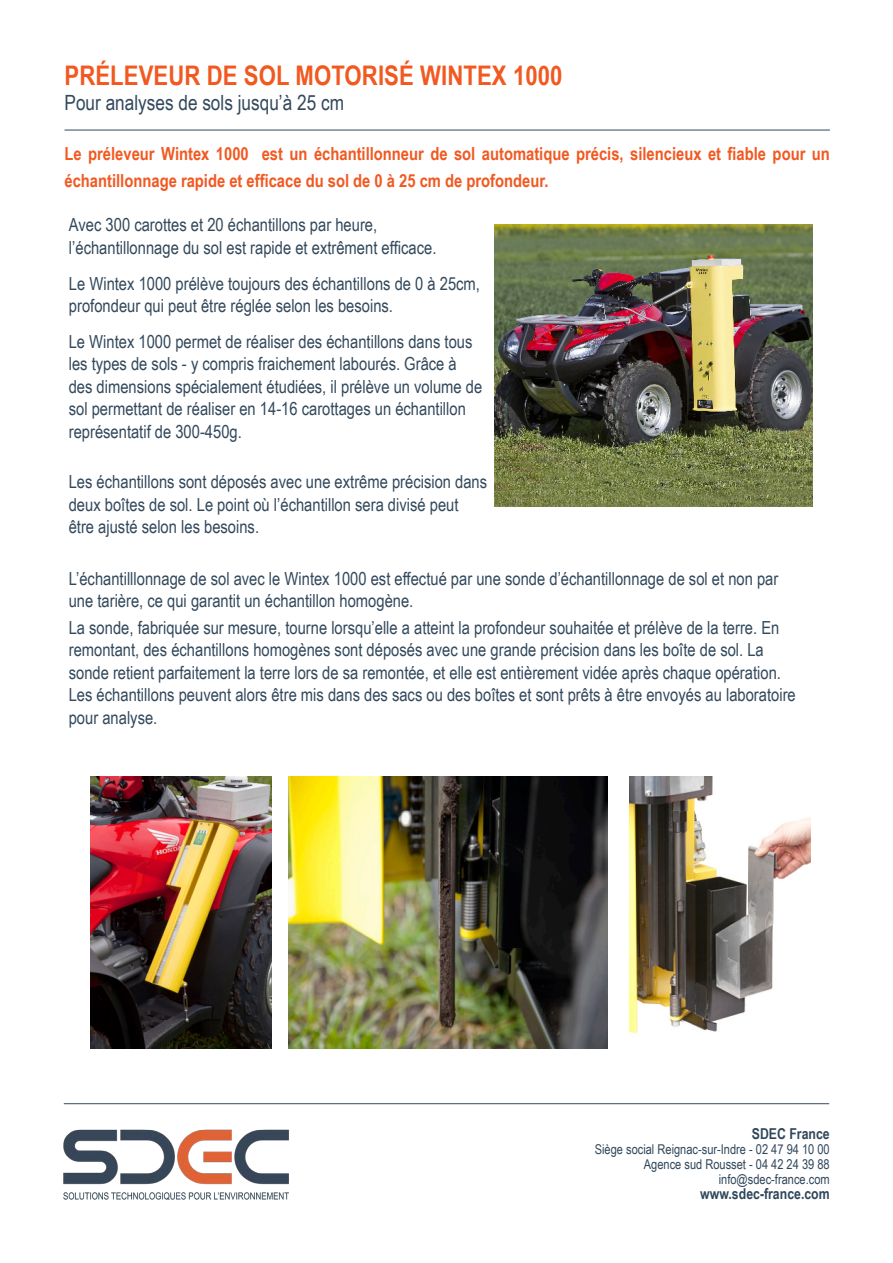
<style>
.page{position:relative;width:893px;height:1263px;background:#fff}
.page>*{position:absolute;margin:0;border:0;box-sizing:border-box;transform-origin:0 0}
.Titre_1_Orange{font:700 27px "Arial Narrow";letter-spacing:.005em;color:#f15921}
.Titre_2_Bleu{font:21px "Arial Narrow";color:#32485b}
.t1{font:18px/22.5px "Arial Narrow";color:#32485b}
.t2{font:700 18px/27px "Arial Narrow";color:#f15921}
.t3{font:700 15px "Arial Narrow";color:#30475b}
.t4{font:13.5px "Arial Narrow";color:#30475b}
</style>
<div class="page">
<hr style="left:64px;top:1103px;width:765px;height:1px;background:#37495d">
<img style="left:63px;top:1129px;width:226px;height:71px">
<img style="left:494px;top:224px;width:319px;height:282px">
<img style="left:90px;top:777px;width:181px;height:271px">
<hr style="left:65px;top:130px;width:765px;height:1px;background:#32485b">
<img style="left:289px;top:777px;width:319px;height:271px">
<img style="left:629px;top:777px;width:181px;height:257px">
<p class="Titre_1_Orange" style="left:65px;top:55px;width:499px">PRÉLEVEUR DE SOL MOTORISÉ WINTEX 1000</p>
<p class="Titre_2_Bleu" style="left:65px;top:87px;width:281px">Pour analyses de sols jusqu’à 25 cm</p>
<p class="t2" style="left:65px;top:139px;width:767px">Le préleveur Wintex 1000 est un échantillonneur de sol automatique précis, silencieux et fiable pour un échantillonnage rapide et efficace du sol de 0 à 25 cm de profondeur.</p>
<p class="t1" style="left:69px;top:213px;width:369px">Avec 300 carottes et 20 échantillons par heure, l’échantillonnage du sol est rapide et extrêment efficace.</p>
<p class="t1" style="left:69px;top:271px;width:413px">Le Wintex 1000 prélève toujours des échantillons de 0 à 25cm, profondeur qui peut être réglée selon les besoins.</p>
<p class="t1" style="left:69px;top:329px;width:415px">Le Wintex 1000 permet de réaliser des échantillons dans tous les types de sols - y compris fraichement labourés. Grâce à des dimensions spécialement étudiées, il prélève un volume de sol permettant de réaliser en 14-16 carottages un échantillon représentatif de 300-450g.</p>
<p class="t1" style="left:69px;top:470px;width:420px">Les échantillons sont déposés avec une extrême précision dans deux boîtes de sol. Le point où l’échantillon sera divisé peut être ajusté selon les besoins.</p>
<p class="t1" style="left:69px;top:566px;width:711px">L’échantilllonnage de sol avec le Wintex 1000 est effectué par une sonde d’échantillonnage de sol et non par une tarière, ce qui garantit un échantillon homogène.</p>
<p class="t1" style="left:69px;top:616px;width:728px">La sonde, fabriquée sur mesure, tourne lorsqu’elle a atteint la profondeur souhaitée et prélève de la terre. En remontant, des échantillons homogènes sont déposés avec une grande précision dans les boîte de sol. La sonde retient parfaitement la terre lors de sa remontée, et elle est entièrement vidée après chaque opération.<br>Les échantillons peuvent alors être mis dans des sacs ou des boîtes et sont prêts à être envoyés au laboratoire pour analyse.</p>
<p class="t3" style="left:752px;top:1122px;width:79px">SDEC France</p>
<p class="t4" style="left:595px;top:1139px;width:236px">Siège social Reignac-sur-Indre - 02 47 94 10 00</p>
<p class="t4" style="left:644px;top:1154px;width:187px">Agence sud Rousset - 04 42 24 39 88</p>
<p class="t4" style="left:719px;top:1169px;width:112px">info@sdec-france.com</p>
<p class="t3" style="left:700px;top:1182px;width:131px">www.sdec-france.com</p>
</div>
